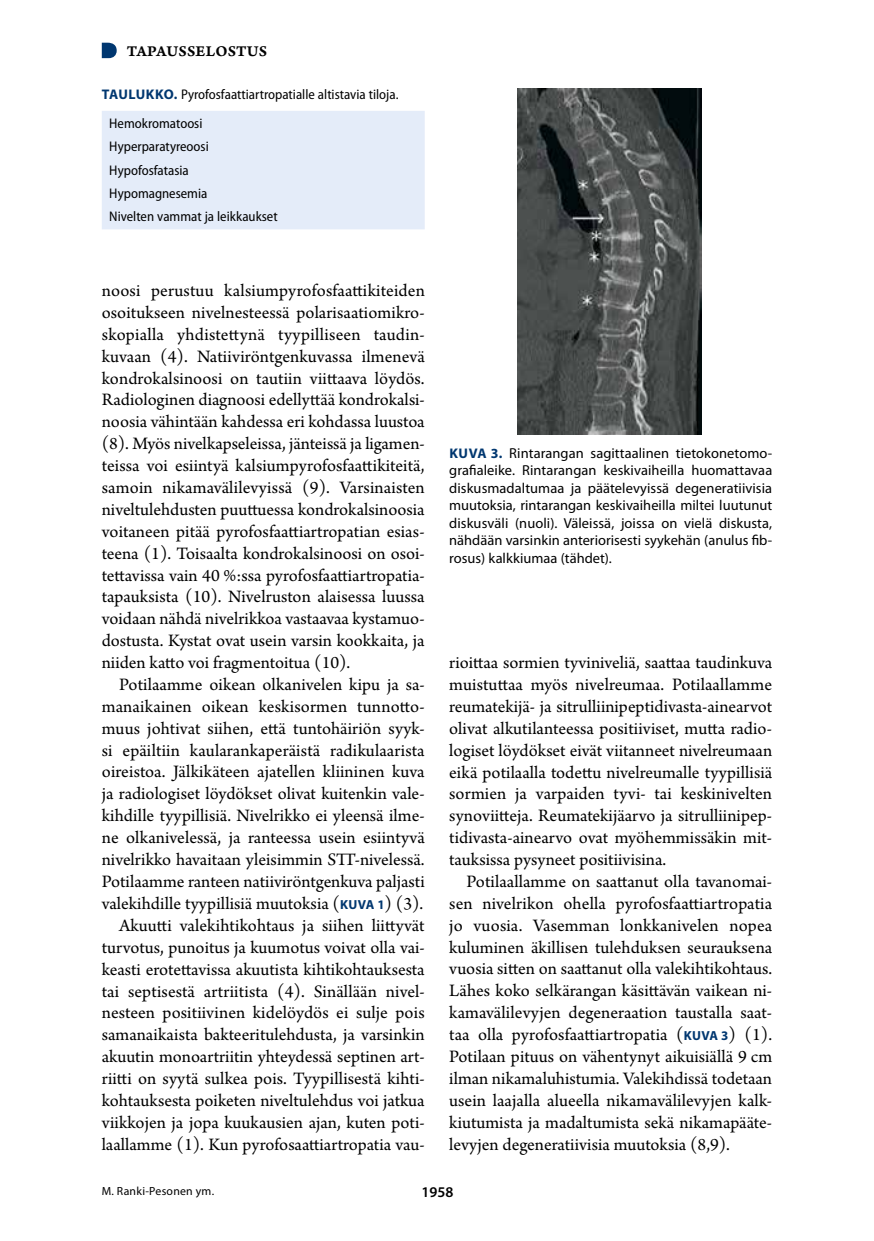
<style>
.page{position:relative;width:874px;height:1241px;background:#fff}
.page>*{position:absolute;margin:0;border:0;box-sizing:border-box;transform-origin:0 0}
.t1{font:18.38px/21.9px "Arno Pro";color:#000;text-align:justify}
.t2{font:15.75px "Arno Pro Smbd Caption";letter-spacing:.015em;color:#000}
.t3{font:600 14.88px "Myriad Pro";color:#000}
.t4{font:14.35px/17.5px "Myriad Pro";color:#000;text-align:justify}
.t5{font:semi-condensed 14px/23.4px "Myriad Pro";color:#000}
.t6{font:11.9px "Myriad Pro";letter-spacing:.02em;color:#000}
.s1{font-weight:700;font-stretch:normal;color:#003770}
.s2{font-family:"Myriad Pro";font-weight:700;font-size:13.12px;color:#003770}
.s3{font-weight:700;font-size:14px;color:#003770}
</style>
<div class="page">
<div style="left:102px;top:111px;width:322px;height:118px;background:#e4ecf9"></div>
<img style="left:517px;top:88px;width:184px;height:346px">
<svg style="left:102px;top:43px;width:15px;height:15px"></svg>
<p class="t2" style="left:127px;top:41px;width:142px">TAPAUSSELOSTUS</p>
<p class="t5" style="left:109px;top:79px;width:291px;line-height:28.9px;text-indent:-7px"><span class="s1">TAULUKKO.</span> Pyrofosfaattiartropatialle altistavia tiloja.<br>Hemokromatoosi</p>
<p class="t5" style="left:109px;top:134px;width:170px">Hyperparatyreoosi<br>Hypofosfatasia<br>Hypomagnesemia<br>Nivelten vammat ja leikkaukset</p>
<p class="t1" style="left:102px;top:280px;width:324px">noosi perustuu kalsiumpyrofosfaattikiteiden osoitukseen nivelnesteessä polarisaatiomikro&shy;skopialla yhdistettynä tyypilliseen taudin&shy;kuvaan (4). Natiiviröntgenkuvassa ilmenevä kondrokalsinoosi on tautiin viittaava löydös.<br>Radiologinen diagnoosi edellyttää kondrokalsi&shy;noosia vähintään kahdessa eri kohdassa luustoa (8). Myös nivelkapseleissa, jänteissä ja ligamen&shy;teissa voi esiintyä kalsiumpyrofosfaattikiteitä, samoin nikamavälilevyissä (9). Varsinaisten niveltulehdusten puuttuessa kondrokalsinoosia voitaneen pitää pyrofosfaattiartropatian esias&shy;teena (1). Toisaalta kondrokalsinoosi on osoi&shy;tettavissa vain 40 %:ssa pyrofosfaattiartropatia&shy;tapauksista (10). Nivelruston alaisessa luussa voidaan nähdä nivelrikkoa vastaavaa kystamuo&shy;dostusta. Kystat ovat usein varsin kookkaita, ja niiden katto voi fragmentoitua (10).</p>
<p class="t1" style="left:102px;top:674px;width:324px;text-align:right">Potilaamme oikean olkanivelen kipu ja sa&shy;manaikainen oikean keskisormen tunnotto&shy;muus johtivat siihen, että tuntohäiriön syyk&shy;si epäiltiin kaularankaperäistä radikulaarista oireistoa. Jälkikäteen ajatellen kliininen kuva ja radiologiset löydökset olivat kuitenkin vale&shy;kihdille tyypillisiä. Nivelrikko ei yleensä ilme&shy;ne olkanivelessä, ja ranteessa usein esiintyvä nivelrikko havaitaan yleisimmin STT-nivelessä.<br>Potilaamme ranteen natiiviröntgenkuva paljasti valekihdille tyypillisiä muutoksia (<span class="s2">KUVA 1</span>) (3).<br>Akuutti valekihtikohtaus ja siihen liittyvät turvotus, punoitus ja kuumotus voivat olla vai&shy;keasti erotettavissa akuutista kihtikohtauksesta tai septisestä artriitista (4). Sinällään nivel&shy;nesteen positiivinen kidelöydös ei sulje pois samanaikaista bakteeritulehdusta, ja varsinkin akuutin monoartriitin yhteydessä septinen art&shy;riitti on syytä sulkea pois. Tyypillisestä kihti&shy;kohtauksesta poiketen niveltulehdus voi jatkua viikkojen ja jopa kuukausien ajan, kuten poti&shy;laallamme (1). Kun pyrofosaattiartropatia vau-</p>
<p class="t4" style="left:449px;top:443px;width:324px"><span class="s3">KUVA 3.</span> Rintarangan sagittaalinen tietokonetomo&shy;grafialeike. Rintarangan keskivaiheilla huomattavaa diskusmadaltumaa ja päätelevyissä degeneratiivisia muutoksia, rintarangan keskivaiheilla miltei luutunut diskusväli (nuoli). Väleissä, joissa on vielä diskusta, nähdään varsinkin anteriorisesti syykehän (anulus fib&shy;rosus) kalkkiumaa (tähdet).</p>
<p class="t1" style="left:449px;top:652px;width:324px">rioittaa sormien tyviniveliä, saattaa taudinkuva muistuttaa myös nivelreumaa. Potilaallamme reumatekijä- ja sitrulliinipeptidivasta-ainearvot olivat alkutilanteessa positiiviset, mutta radio&shy;logiset löydökset eivät viitanneet nivelreumaan eikä potilaalla todettu nivelreumalle tyypillisiä sormien ja varpaiden tyvi- tai keskinivelten synoviitteja. Reumatekijäarvo ja sitrulliinipep&shy;tidivasta-ainearvo ovat myöhemmissäkin mit&shy;tauksissa pysyneet positiivisina.</p>
<p class="t1" style="left:449px;top:871px;width:324px;text-indent:17px">Potilaallamme on saattanut olla tavanomai&shy;sen nivelrikon ohella pyrofosfaattiartropatia jo vuosia. Vasemman lonkkanivelen nopea kuluminen äkillisen tulehduksen seurauksena vuosia sitten on saattanut olla valekihtikohtaus.<br>Lähes koko selkärangan käsittävän vaikean ni&shy;kamavälilevyjen degeneraation taustalla saat&shy;taa olla pyrofosfaattiartropatia (<span class="s2">KUVA 3</span>) (1).<br>Potilaan pituus on vähentynyt aikuisiällä 9 cm ilman nikamaluhistumia. Valekihdissä todetaan usein laajalla alueella nikamavälilevyjen kalk&shy;kiutumista ja madaltumista sekä nikamapääte&shy;levyjen degeneratiivisia muutoksia (8,9).</p>
<p class="t6" style="left:102px;top:1183px;width:114px">M. Ranki-Pesonen ym.</p>
<p class="t3" style="left:421px;top:1182px;width:33px">1958</p>
</div>
